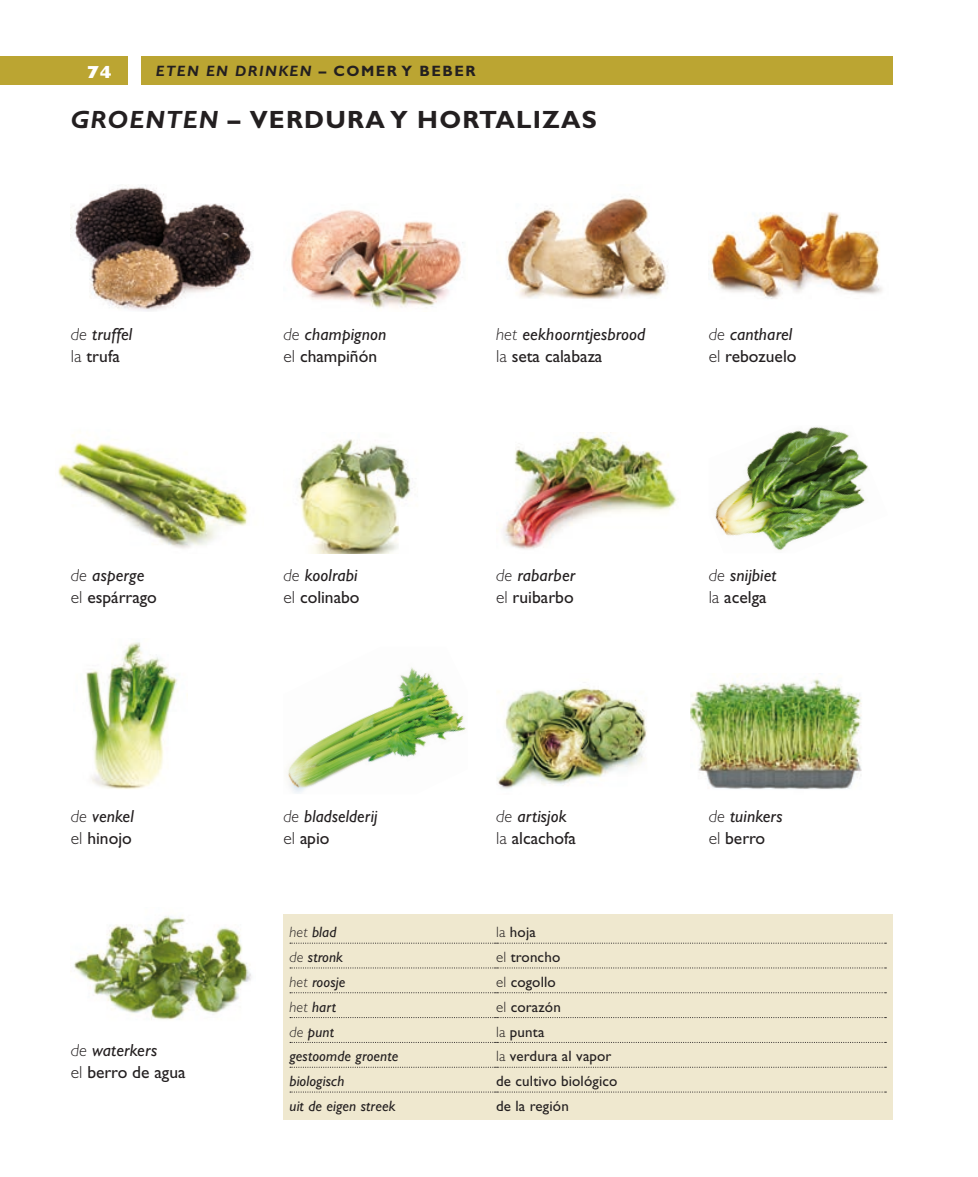
<style>
.page{position:relative;width:978px;height:1177px;background:#fff}
.page>*{position:absolute;margin:0;border:0;box-sizing:border-box;transform-origin:0 0}
.t1{font:700 25px "Gill Sans Std";letter-spacing:.05em;color:#231f20}
.t2{font:italic 17.5px "Gill Sans Std";letter-spacing:.01em;color:#231f20}
.t3{font:17.5px "Gill Sans Std";color:#231f20}
.t4{font:800 17.5px "Gill Sans Std";color:#fff}
.t5{font:15px/24.8px "Gill Sans Std";letter-spacing:.01em;color:#231f20}
.t6{font:italic 15px/24.8px "Gill Sans Std";letter-spacing:.01em;color:#231f20}
.t7{font:italic 700 15px "Gill Sans Std";letter-spacing:.1em;color:#231f20}
.s1{font-style:normal}
.s2{font-style:italic}
.s3{font-weight:300}
</style>
<div class="page">
<img style="left:71px;top:185px;width:182px;height:126px">
<img style="left:291px;top:209px;width:173px;height:99px">
<img style="left:507px;top:196px;width:161px;height:103px">
<img style="left:710px;top:212px;width:172px;height:87px">
<img style="left:58px;top:435px;width:191px;height:114px">
<img style="left:298px;top:439px;width:113px;height:114px">
<img style="left:503px;top:432px;width:174px;height:118px">
<img style="left:715px;top:427px;width:153px;height:123px">
<img style="left:74px;top:916px;width:177px;height:104px">
<img style="left:86px;top:642px;width:102px;height:147px">
<img style="left:287px;top:667px;width:179px;height:127px">
<img style="left:497px;top:687px;width:150px;height:102px">
<img style="left:691px;top:673px;width:171px;height:116px">
<div style="left:283px;top:914px;width:610px;height:206px;background:#efe8cf"></div>
<div style="left:0;top:57px;width:128px;height:28px;background:#bba532"></div>
<div style="left:142px;top:57px;width:751px;height:28px;background:#bba532"></div>
<svg style="left:290px;top:942px;width:596px;height:1px"></svg>
<svg style="left:290px;top:967px;width:596px;height:1px"></svg>
<svg style="left:290px;top:992px;width:596px;height:1px"></svg>
<svg style="left:290px;top:1017px;width:596px;height:1px"></svg>
<svg style="left:290px;top:1066px;width:596px;height:1px"></svg>
<svg style="left:290px;top:1091px;width:596px;height:1px"></svg>
<p class="t4" style="left:87px;top:62px;width:26px">74</p>
<p class="t7" style="left:156px;top:62px;width:321px">ETEN EN DRINKEN – <span class="s1">COMER Y BEBER</span></p>
<h1 class="t1" style="left:71px;top:104px;width:528px"><span class="s2">GROENTEN –</span> VERDURA Y HORTALIZAS</h1>
<p class="t2" style="left:71px;top:324px;width:63px"><span class="s3">de</span> truffel</p>
<p class="t2" style="left:283px;top:324px;width:105px"><span class="s3">de</span> champignon</p>
<p class="t2" style="left:496px;top:324px;width:151px"><span class="s3">het</span> eekhoorntjesbrood</p>
<p class="t2" style="left:709px;top:324px;width:85px"><span class="s3">de</span> cantharel</p>
<p class="t3" style="left:71px;top:345px;width:50px"><span class="s3">la</span> trufa</p>
<p class="t3" style="left:283px;top:345px;width:95px"><span class="s3">el</span> champiñón</p>
<p class="t3" style="left:496px;top:345px;width:108px"><span class="s3">la</span> seta calabaza</p>
<p class="t3" style="left:709px;top:346px;width:89px"><span class="s3">el</span> rebozuelo</p>
<p class="t2" style="left:71px;top:565px;width:75px"><span class="s3">de</span> asperge</p>
<p class="t2" style="left:283px;top:565px;width:75px"><span class="s3">de</span> koolrabi</p>
<p class="t2" style="left:496px;top:565px;width:81px"><span class="s3">de</span> rabarber</p>
<p class="t2" style="left:709px;top:565px;width:69px"><span class="s3">de</span> snijbiet</p>
<p class="t3" style="left:71px;top:586px;width:87px"><span class="s3">el</span> espárrago</p>
<p class="t3" style="left:283px;top:586px;width:78px"><span class="s3">el</span> colinabo</p>
<p class="t3" style="left:496px;top:586px;width:79px"><span class="s3">el</span> ruibarbo</p>
<p class="t3" style="left:709px;top:586px;width:59px"><span class="s3">la</span> acelga</p>
<p class="t2" style="left:71px;top:806px;width:64px"><span class="s3">de</span> venkel</p>
<p class="t2" style="left:283px;top:806px;width:95px"><span class="s3">de</span> bladselderij</p>
<p class="t2" style="left:496px;top:806px;width:72px"><span class="s3">de</span> artisjok</p>
<p class="t2" style="left:709px;top:806px;width:76px"><span class="s3">de</span> tuinkers</p>
<p class="t3" style="left:71px;top:827px;width:63px"><span class="s3">el</span> hinojo</p>
<p class="t3" style="left:496px;top:827px;width:81px"><span class="s3">la</span> alcachofa</p>
<p class="t3" style="left:283px;top:827px;width:48px"><span class="s3">el</span> apio</p>
<p class="t2" style="left:71px;top:1040px;width:88px"><span class="s3">de</span> waterkers</p>
<p class="t3" style="left:71px;top:1061px;width:116px"><span class="s3">el</span> berro de agua</p>
<p class="t6" style="left:289px;top:920px;width:110px"><span class="s3">het</span> blad<br><span class="s3">de</span> stronk<br><span class="s3">het</span> roosje<br><span class="s3">het</span> hart<br><span class="s3">de</span> punt gestoomde groente biologisch<br>uit de eigen streek</p>
<p class="t5" style="left:496px;top:920px;width:123px"><span class="s3">la</span> hoja<br><span class="s3">el</span> troncho<br><span class="s3">el</span> cogollo<br><span class="s3">el</span> corazón<br><span class="s3">la</span> punta<br><span class="s3">la</span> verdura al vapor de cultivo biológico de la región</p>
<p class="t3" style="left:709px;top:827px;width:58px"><span class="s3">el</span> berro</p>
</div>
